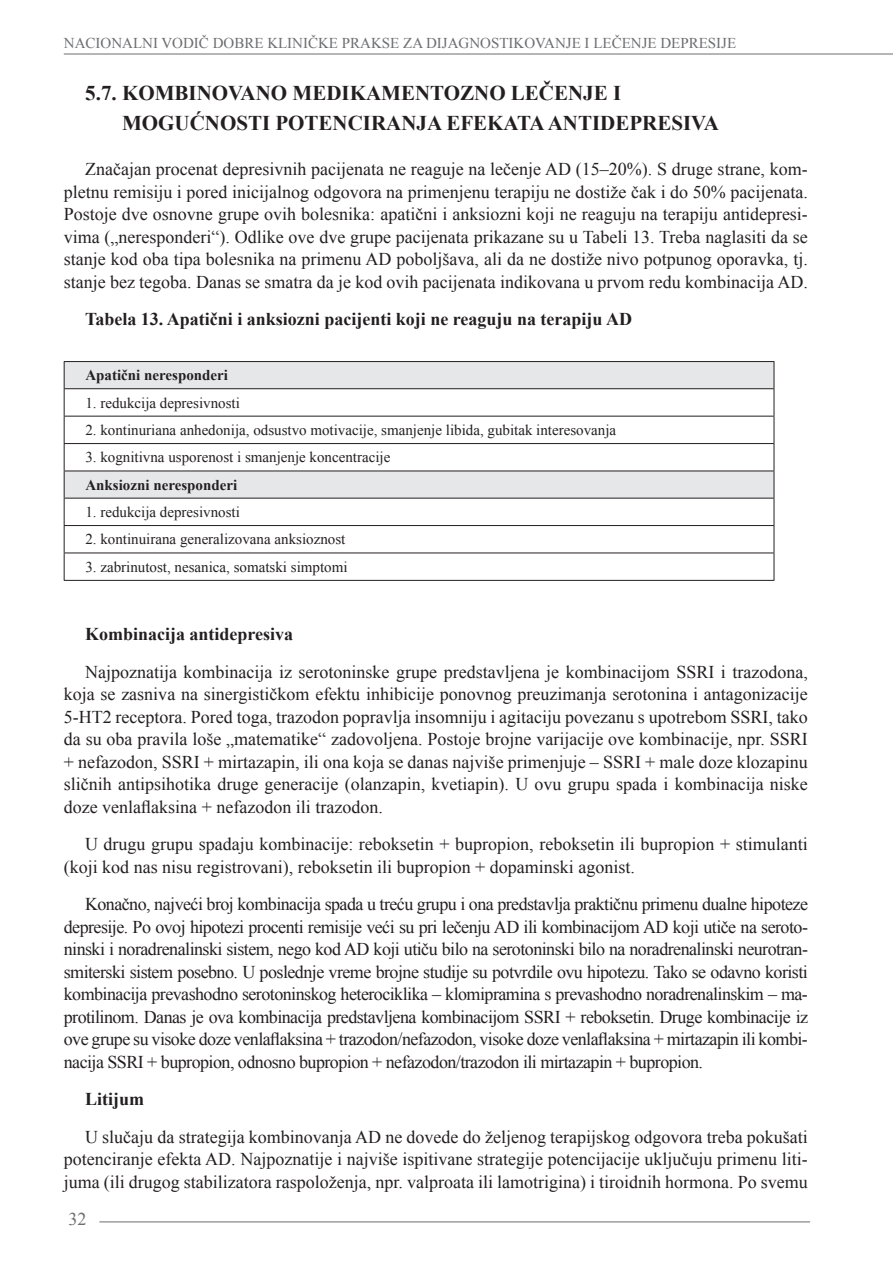
<style>
.page{position:relative;width:893px;height:1263px;background:#fff}
.page>*{position:absolute;margin:0;border:0;box-sizing:border-box;transform-origin:0 0}
.t1{font:700 21px "Times New Roman";color:#231f20}
.t2{font:18px/22.5px "Times New Roman";color:#231f20;text-align:justify}
.t3{font:700 18px "Times New Roman";color:#231f20}
.t4{font:18px "Times New Roman";color:#6c6d70}
.t5{font:15px "Times New Roman";color:#231f20}
.t6{font:15px "Times New Roman";color:#6d6e71}
.t7{font:700 15px "Times New Roman";color:#231f20}
</style>
<div class="page">
<hr style="left:64px;top:54px;width:829px;height:1px;background:#6c6d70">
<hr style="left:99px;top:1221px;width:711px;height:1px;background:#6c6d70">
<svg style="left:65px;top:362px;width:709px;height:136px"></svg>
<hr style="left:64px;top:361px;width:710px;height:1px;background:#231f20">
<hr style="left:64px;top:388px;width:710px;height:1px;background:#231f20">
<hr style="left:64px;top:416px;width:710px;height:1px;background:#231f20">
<hr style="left:64px;top:443px;width:710px;height:1px;background:#231f20">
<hr style="left:64px;top:471px;width:710px;height:1px;background:#231f20">
<hr style="left:64px;top:498px;width:710px;height:1px;background:#231f20">
<hr style="left:64px;top:525px;width:710px;height:1px;background:#231f20">
<hr style="left:64px;top:553px;width:710px;height:1px;background:#231f20">
<svg style="left:64px;top:362px;width:1px;height:218px"></svg>
<svg style="left:774px;top:362px;width:1px;height:218px"></svg>
<hr style="left:64px;top:580px;width:710px;height:1px;background:#231f20">
<p class="t6" style="left:64px;top:33px;width:48px">NacIonalni</p>
<p class="t6" style="left:161px;top:33px;width:11px">vodič</p>
<p class="t6" style="left:213px;top:33px;width:12px">dobre</p>
<p class="t6" style="left:267px;top:33px;width:10px">kliničke</p>
<p class="t6" style="left:342px;top:33px;width:11px">prakse</p>
<p class="t6" style="left:403px;top:33px;width:56px">za dijagnostikovan</p>
<p class="t6" style="left:566px;top:33px;width:39px">je ilečen</p>
<p class="t6" style="left:642px;top:33px;width:29px">je depresi</p>
<p class="t6" style="left:721px;top:33px;width:14px">je</p>
<p class="t1" style="left:85px;top:78px;width:51px">5.7. KOMBI</p>
<p class="t1" style="left:197px;top:78px;width:31px">NOVA</p>
<p class="t1" style="left:256px;top:78px;width:53px">NO MEDIKAME</p>
<p class="t1" style="left:415px;top:78px;width:31px">NTOZ</p>
<p class="t1" style="left:474px;top:78px;width:52px">NO LEČE</p>
<p class="t1" style="left:568px;top:78px;width:54px">NJE I</p>
<p class="t1" style="left:122px;top:109px;width:19px">MOG</p>
<p class="t1" style="left:175px;top:109px;width:59px">UĆNOSTI</p>
<p class="t1" style="left:275px;top:109px;width:15px">POTE</p>
<p class="t1" style="left:333px;top:109px;width:30px">NCIRA</p>
<p class="t1" style="left:401px;top:109px;width:87px">NJA EFEKATA</p>
<p class="t1" style="left:548px;top:109px;width:45px">ANTIDEPRESIVA</p>
<p class="t2" style="left:64px;top:157px;width:746px;text-indent:21px">Značajan procenat depresivnih pacijenata ne reaguje na lečenje AD (15–20%). S druge strane, kom&shy;pletnu remisiju i pored inicijalnog odgovora na primenjenu terapiju ne dostiže čak i do 50% pacijenata.<br>Postoje dve osnovne grupe ovih bolesnika: apatični i anksiozni koji ne reaguju na terapiju antidepresi&shy;vima („neresponderi“). Odlike ove dve grupe pacijenata prikazane su u Tabeli 13. Treba naglasiti da se stanje kod oba tipa bolesnika na primenu AD poboljšava, ali da ne dostiže nivo potpunog oporavka, tj. stanje bez tegoba. Danas se smatra da je kod ovih pacijenata indikovana u prvom redu kombinacija AD.</p>
<p class="t3" style="left:85px;top:307px;width:535px">Tabela 13. Apatični i anksiozni pacijenti koji ne reaguju na terapiju AD</p>
<p class="t7" style="left:85px;top:365px;width:144px">Apatični neresponderi</p>
<p class="t5" style="left:85px;top:392px;width:156px">1. redukcija depresivnosti</p>
<p class="t5" style="left:85px;top:420px;width:532px">2. kontinuriana anhedonija, odsustvo motivacije, smanjenje libida, gubitak interesovanja</p>
<p class="t5" style="left:85px;top:447px;width:306px">3. kognitivna usporenost i smanjenje koncentracije</p>
<p class="t7" style="left:85px;top:474px;width:153px">Anksiozni neresponderi</p>
<p class="t5" style="left:85px;top:502px;width:156px">1. redukcija depresivnosti</p>
<p class="t5" style="left:85px;top:529px;width:261px">2. kontinuirana generalizovana anksioznost</p>
<p class="t5" style="left:85px;top:557px;width:264px">3. zabrinutost, nesanica, somatski simptomi</p>
<p class="t3" style="left:85px;top:622px;width:210px">Kombinacija antidepresiva</p>
<p class="t2" style="left:64px;top:660px;width:746px;text-indent:21px">Najpoznatija kombinacija iz serotoninske grupe predstavljena je kombinacijom SSRI i trazodona, koja se zasniva na sinergističkom efektu inhibicije ponovnog preuzimanja serotonina i antagonizacije 5-HT2 receptora. Pored toga, trazodon popravlja insomniju i agitaciju povezanu s upotrebom SSRI, tako da su oba pravila loše „matematike“ zadovoljena. Postoje brojne varijacije ove kombinacije, npr. SSRI + nefazodon, SSRI + mirtazapin, ili ona koja se danas najviše primenjuje – SSRI + male doze klozapinu sličnih antipsihotika druge generacije (olanzapin, kvetiapin). U ovu grupu spada i kombinacija niske doze venlaflaksina + nefazodon ili trazodon.</p>
<p class="t2" style="left:64px;top:832px;width:746px;text-indent:21px">U drugu grupu spadaju kombinacije: reboksetin + bupropion, reboksetin ili bupropion + stimulanti (koji kod nas nisu registrovani), reboksetin ili bupropion + dopaminski agonist.</p>
<p class="t2" style="left:64px;top:892px;width:746px;text-indent:21px">Konačno, najveći broj kombinacija spada u treću grupu i ona predstavlja praktičnu primenu dualne hipoteze depresije. Po ovoj hipotezi procenti remisije veći su pri lečenju AD ili kombinacijom AD koji utiče na seroto&shy;ninski i noradrenalinski sistem, nego kod AD koji utiču bilo na serotoninski bilo na noradrenalinski neurotran&shy;smiterski sistem posebno. U poslednje vreme brojne studije su potvrdile ovu hipotezu. Tako se odavno koristi kombinacija prevashodno serotoninskog heterociklika – klomipramina s prevashodno noradrenalinskim – ma&shy;protilinom. Danas je ova kombinacija predstavljena kombinacijom SSRI + reboksetin. Druge kombinacije iz ove grupe su visoke doze venlaflaksina + trazodon/nefazodon, visoke doze venlaflaksina + mirtazapin ili kombi&shy;nacija SSRI + bupropion, odnosno bupropion + nefazodon/trazodon ili mirtazapin + bupropion.</p>
<p class="t3" style="left:85px;top:1087px;width:61px">Litijum</p>
<p class="t2" style="left:64px;top:1125px;width:746px;text-indent:21px">U slučaju da strategija kombinovanja AD ne dovede do željenog terapijskog odgovora treba pokušati potenciranje efekta AD. Najpoznatije i najviše ispitivane strategije potencijacije uključuju primenu liti&shy;juma (ili drugog stabilizatora raspoloženja, npr. valproata ili lamotrigina) i tiroidnih hormona. Po svemu</p>
<p class="t4" style="left:68px;top:1207px;width:19px">32</p>
</div>
